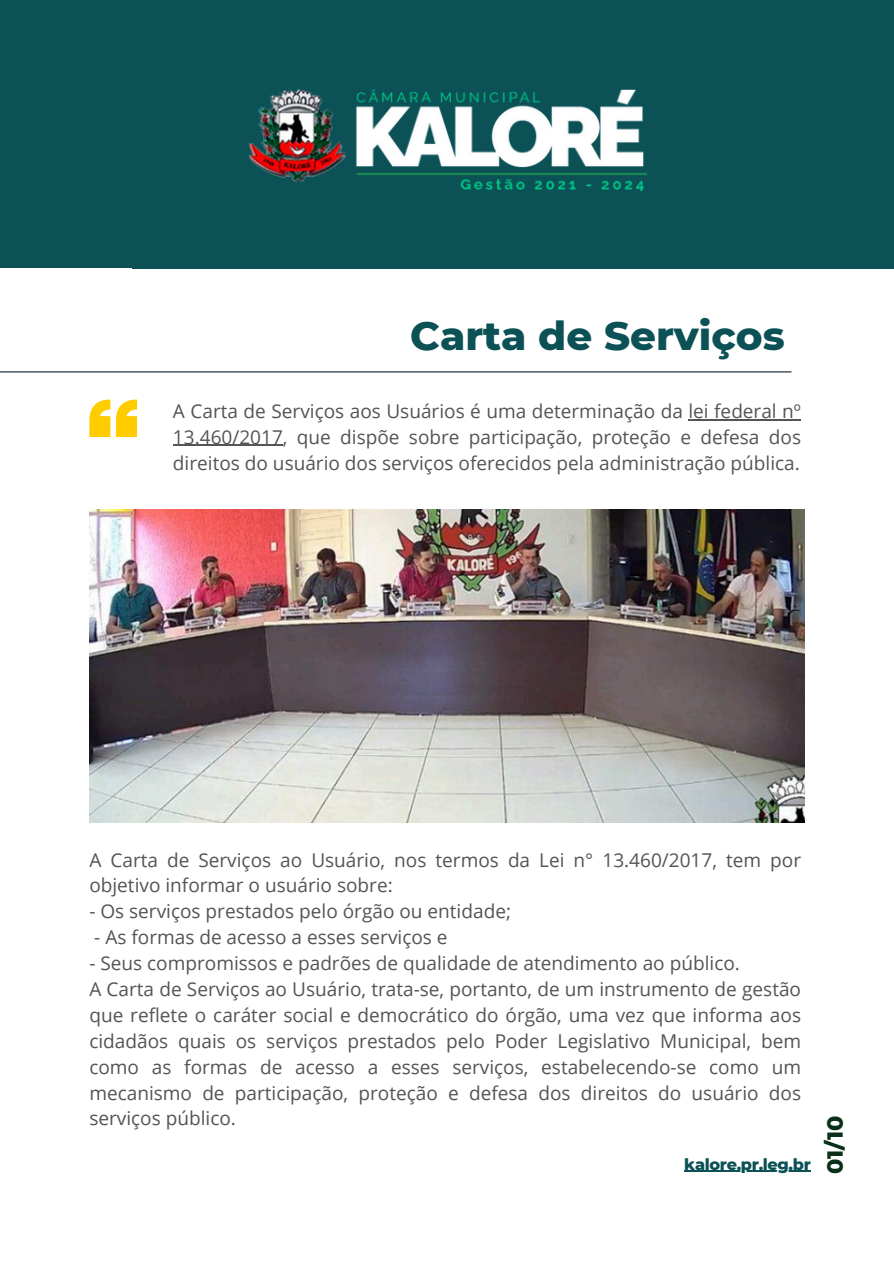
<style>
.page{position:relative;width:894px;height:1264px;background:#fff}
.page>*{position:absolute;margin:0;border:0;box-sizing:border-box;transform-origin:0 0}
.t1{font:800 40.35px "Montserrat";color:#0b5155}
.t2{font:800 22.35px "Montserrat";color:#0a2f18}
.t3{font:19.05px/25.8px "Open Sans";color:#545454}
.t4{font:800 16.05px "Montserrat";letter-spacing:-.02em;color:#0b5155}
</style>
<div class="page">
<div style="left:0;top:0;width:141px;height:268px;background:#0b5155"></div>
<img style="left:89px;top:509px;width:715px;height:313px">
<hr style="left:0;top:371px;width:791px;height:1px;background:#0a202f">
<svg style="left:89px;top:399px;width:48px;height:37px"></svg>
<div style="left:132px;top:0;width:761px;height:268px;background:#0b5155"></div>
<img style="left:248px;top:89px;width:398px;height:102px">
<hr style="left:688px;top:419px;width:112px;height:1px;background:#545454">
<hr style="left:173px;top:445px;width:110px;height:1px;background:#545454">
<hr style="left:684px;top:1170px;width:126px;height:1px;background:#0b5155">
<h3 class="t1" style="left:410px;top:310px;width:376px">Carta de Serviços</h3>
<p class="t3" style="left:173px;top:397px;width:629px;text-align:justify">A Carta de Serviços aos Usuários é uma determinação da lei federal nº 13.460/2017, que dispõe sobre participação, proteção e defesa dos direitos do usuário dos serviços oferecidos pela administração pública.</p>
<h3 class="t3" style="left:89px;top:846px;width:713px">A Carta de Serviços ao Usuário, nos termos da Lei n° 13.460/2017, tem por objetivo informar o usuário sobre:</h3>
<h3 class="t3" style="left:89px;top:898px;width:423px">- Os serviços prestados pelo órgão ou entidade;</h3>
<h3 class="t3" style="left:94px;top:924px;width:355px">- As formas de acesso a esses serviços e</h3>
<h3 class="t3" style="left:89px;top:949px;width:713px">- Seus compromissos e padrões de qualidade de atendimento ao público.<br>A Carta de Serviços ao Usuário, trata-se, portanto, de um instrumento de gestão que reflete o caráter social e democrático do órgão, uma vez que informa aos cidadãos quais os serviços prestados pelo Poder Legislativo Municipal, bem como as formas de acesso a esses serviços, estabelecendo-se como um mecanismo de participação, proteção e defesa dos direitos do usuário dos serviços público.</h3>
<p class="t4" style="left:684px;top:1154px;width:128px">kalore.pr.leg.br</p>
<h1 class="t2" style="left:820px;top:1174px;width:60px;rotate:-90deg">01/10</h1>
</div>
